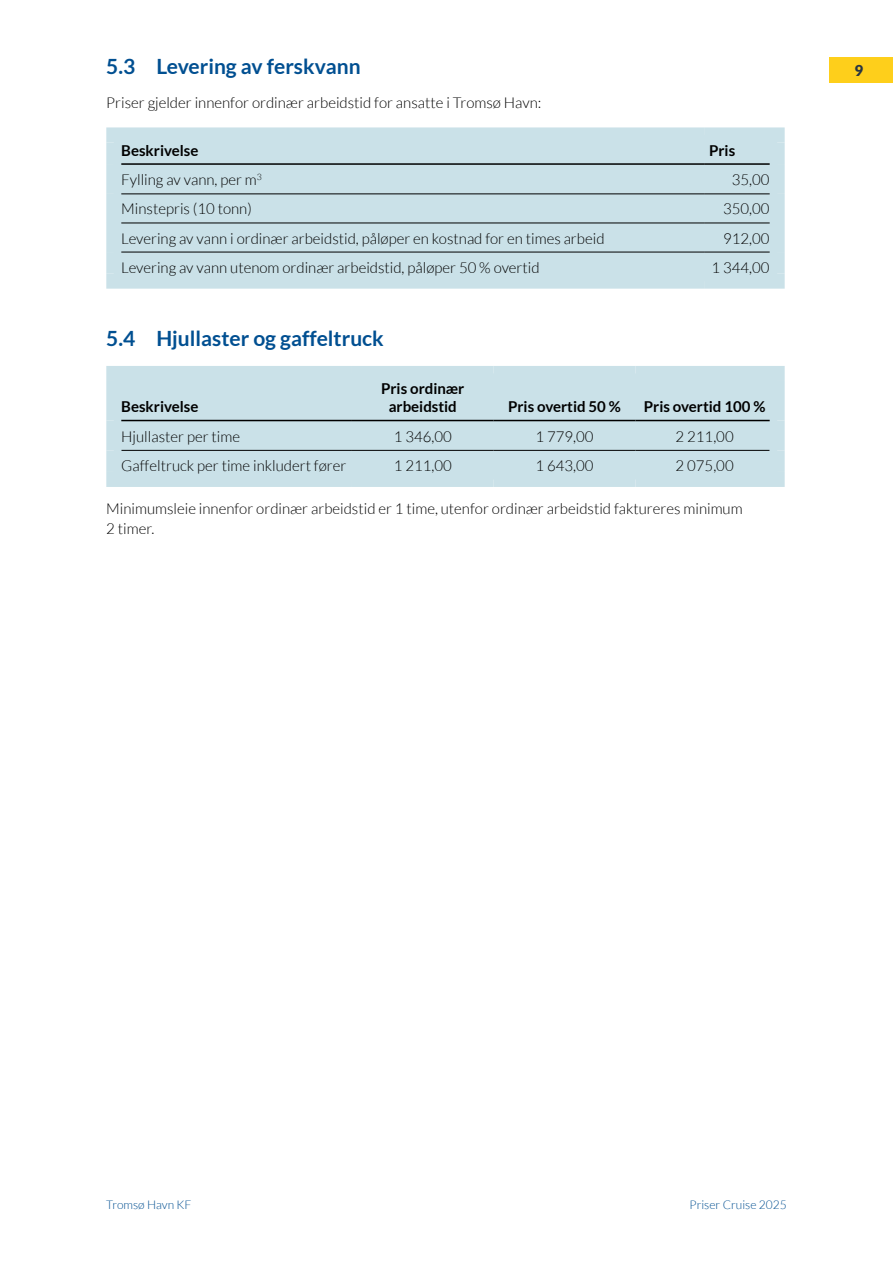
<style>
.page{position:relative;width:893px;height:1263px;background:#fff}
.page>*{position:absolute;margin:0;border:0;box-sizing:border-box;transform-origin:0 0}
.t1{font:700 21px "Lato";color:#004f91}
.t2{font:300 15px/19.5px "Lato";color:#000}
.t3{font:700 15px/18px "Lato";color:#000;text-align:center}
.t4{font:900 15px "Lato";color:#283542}
.t5{font:300 12px "Lato";color:#004f91}
</style>
<div class="page">
<div style="left:829px;top:57px;width:64px;height:26px;background:#fecf1b"></div>
<div style="left:121px;top:142px;width:649px;height:132px;background:#cae1e8"></div>
<div style="left:106px;top:127px;width:599px;height:15px;background:#cae1e8"></div>
<div style="left:106px;top:142px;width:15px;height:22px;background:#cae1e8"></div>
<div style="left:705px;top:127px;width:80px;height:15px;background:#cae1e8"></div>
<div style="left:106px;top:164px;width:15px;height:30px;background:#cae1e8"></div>
<div style="left:106px;top:194px;width:15px;height:29px;background:#cae1e8"></div>
<div style="left:106px;top:223px;width:15px;height:29px;background:#cae1e8"></div>
<div style="left:106px;top:252px;width:15px;height:22px;background:#cae1e8"></div>
<div style="left:770px;top:142px;width:15px;height:22px;background:#cae1e8"></div>
<div style="left:770px;top:164px;width:15px;height:30px;background:#cae1e8"></div>
<div style="left:770px;top:194px;width:15px;height:29px;background:#cae1e8"></div>
<div style="left:770px;top:223px;width:15px;height:29px;background:#cae1e8"></div>
<div style="left:770px;top:252px;width:15px;height:22px;background:#cae1e8"></div>
<hr style="left:121px;top:163px;width:584px;height:2px;background:#000">
<hr style="left:705px;top:163px;width:65px;height:2px;background:#000">
<hr style="left:121px;top:194px;width:584px;height:1px;background:#000">
<hr style="left:705px;top:194px;width:65px;height:1px;background:#000">
<hr style="left:121px;top:223px;width:584px;height:1px;background:#000">
<hr style="left:705px;top:223px;width:65px;height:1px;background:#000">
<hr style="left:121px;top:252px;width:584px;height:1px;background:#000">
<hr style="left:705px;top:252px;width:65px;height:1px;background:#000">
<div style="left:106px;top:274px;width:599px;height:15px;background:#cae1e8"></div>
<div style="left:705px;top:274px;width:80px;height:15px;background:#cae1e8"></div>
<div style="left:121px;top:381px;width:649px;height:91px;background:#cae1e8"></div>
<hr style="left:121px;top:450px;width:231px;height:1px;background:#000">
<hr style="left:352px;top:450px;width:142px;height:1px;background:#000">
<hr style="left:494px;top:450px;width:141px;height:1px;background:#000">
<hr style="left:635px;top:450px;width:135px;height:1px;background:#000">
<div style="left:106px;top:472px;width:246px;height:15px;background:#cae1e8"></div>
<div style="left:352px;top:472px;width:142px;height:15px;background:#cae1e8"></div>
<div style="left:494px;top:472px;width:141px;height:15px;background:#cae1e8"></div>
<div style="left:635px;top:472px;width:150px;height:15px;background:#cae1e8"></div>
<div style="left:106px;top:366px;width:246px;height:15px;background:#cae1e8"></div>
<div style="left:106px;top:381px;width:15px;height:39px;background:#cae1e8"></div>
<div style="left:352px;top:366px;width:142px;height:15px;background:#cae1e8"></div>
<div style="left:494px;top:366px;width:141px;height:15px;background:#cae1e8"></div>
<div style="left:635px;top:366px;width:150px;height:15px;background:#cae1e8"></div>
<div style="left:106px;top:420px;width:15px;height:30px;background:#cae1e8"></div>
<div style="left:106px;top:450px;width:15px;height:22px;background:#cae1e8"></div>
<div style="left:770px;top:381px;width:15px;height:39px;background:#cae1e8"></div>
<div style="left:770px;top:420px;width:15px;height:30px;background:#cae1e8"></div>
<div style="left:770px;top:450px;width:15px;height:22px;background:#cae1e8"></div>
<hr style="left:121px;top:420px;width:231px;height:1px;background:#000">
<hr style="left:352px;top:420px;width:142px;height:1px;background:#000">
<hr style="left:494px;top:420px;width:141px;height:1px;background:#000">
<hr style="left:635px;top:420px;width:135px;height:1px;background:#000">
<h1 class="t1" style="left:106px;top:55px;width:256px">5.3 Levering av ferskvann</h1>
<p class="t2" style="left:106px;top:93px;width:437px">Priser gjelder innenfor ordinær arbeidstid for ansatte i Tromsø Havn:</p>
<p class="t3" style="left:121px;top:141px;width:79px">Beskrivelse</p>
<p class="t3" style="left:709px;top:141px;width:28px">Pris</p>
<p class="t2" style="left:121px;top:170px;width:142px">Fylling av vann, per m<sup>3</sup></p>
<p class="t2" style="left:732px;top:170px;width:39px">35,00</p>
<p class="t2" style="left:121px;top:199px;width:132px">Minstepris (10 tonn)</p>
<p class="t2" style="left:723px;top:199px;width:48px">350,00</p>
<p class="t2" style="left:121px;top:228px;width:485px">Levering av vann i ordinær arbeidstid, påløper en kostnad for en times arbeid</p>
<p class="t2" style="left:723px;top:228px;width:48px">912,00</p>
<p class="t2" style="left:121px;top:258px;width:420px">Levering av vann utenom ordinær arbeidstid, påløper 50 % overtid</p>
<p class="t2" style="left:712px;top:258px;width:60px">1 344,00</p>
<h1 class="t1" style="left:106px;top:326px;width:279px">5.4 Hjullaster og gaffeltruck</h1>
<p class="t3" style="left:121px;top:397px;width:79px">Beskrivelse</p>
<p class="t3" style="left:381px;top:379px;width:85px">Pris ordinær arbeidstid</p>
<p class="t3" style="left:508px;top:397px;width:114px">Pris overtid 50 %</p>
<p class="t3" style="left:644px;top:397px;width:123px">Pris overtid 100 %</p>
<p class="t2" style="left:121px;top:427px;width:120px">Hjullaster per time</p>
<p class="t2" style="left:394px;top:427px;width:60px">1 346,00</p>
<p class="t2" style="left:535px;top:427px;width:60px">1 779,00</p>
<p class="t2" style="left:676px;top:427px;width:60px">2 211,00</p>
<p class="t2" style="left:121px;top:456px;width:227px">Gaffeltruck per time inkludert fører</p>
<p class="t2" style="left:394px;top:456px;width:60px">1 211,00</p>
<p class="t2" style="left:535px;top:456px;width:60px">1 643,00</p>
<p class="t2" style="left:676px;top:456px;width:60px">2 075,00</p>
<p class="t2" style="left:106px;top:499px;width:638px">Minimumsleie innenfor ordinær arbeidstid er 1 time, utenfor ordinær arbeidstid faktureres minimum<br>2 timer.</p>
<p class="t4" style="left:854px;top:62px;width:10px">9</p>
<p class="t5" style="left:106px;top:1198px;width:87px">Tromsø Havn KF</p>
<p class="t5" style="left:690px;top:1198px;width:99px">Priser Cruise 2025</p>
</div>
